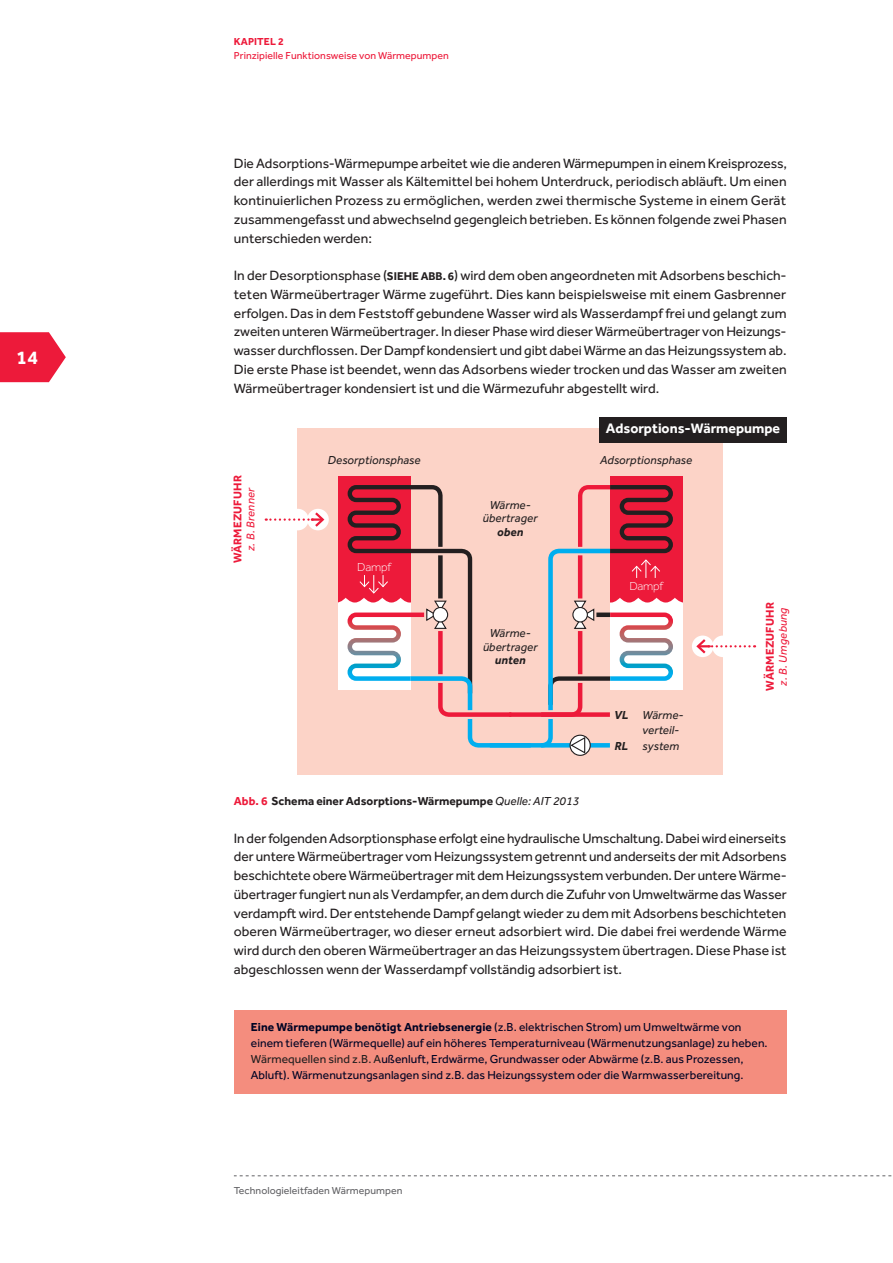
<style>
.page{position:relative;width:893px;height:1263px;background:#fff}
.page>*{position:absolute;margin:0;border:0;box-sizing:border-box;transform-origin:0 0}
.t1{font:700 19.5px "Effra";color:#fff}
.t2{font:700 14.25px "Effra";color:#fff}
.Fließtext{font:13.95px/18.8px "Effra";color:#231f20;text-align:justify}
.t3{font:12px/15.8px "Effra";letter-spacing:.005em;color:#000424}
.t4{font:italic 12px/13.5px "Effra";letter-spacing:.005em;color:#231f20;text-align:center}
.Abbildungsbeschriftu{font:700 12px "Effra";color:#231f20}
.t5{font:300 12px "Effra";letter-spacing:-.015em;color:#fff}
.t6{font:italic 700 12px "Effra";color:#231f20}
.t7{font:italic 11.7px/12.8px "Effra";letter-spacing:.02em;color:#ed1a3a;text-align:center}
.t8{font:700 11.7px/12.8px "Effra";letter-spacing:.02em;color:#ed1a3a;text-align:center}
.t9{font:10.5px "Effra";letter-spacing:.005em;color:#ed1a3a}
.t10{font:10.5px "Effra";letter-spacing:.005em;color:#636366}
.t11{font:700 10.5px "Effra";letter-spacing:.01em;color:#ed1a3a}
.s1{font-weight:700;font-size:11.7px}
.s2{font-weight:400;font-style:italic}
.s3{font-weight:700}
.s4{font-weight:700;font-style:normal}
.s5{color:#ed1a3a}
.s6{color:#231f20}
</style>
<div class="page">
<div style="left:298px;top:428px;width:425px;height:347px;background:#fcd3c7"></div>
<div style="left:338px;top:477px;width:72px;height:212px;background:#ed1a3a"></div>
<div style="left:610px;top:477px;width:72px;height:212px;background:#ed1a3a"></div>
<div style="left:600px;top:418px;width:187px;height:25px;background:#231f20"></div>
<svg style="left:692px;top:635px;width:21px;height:22px"></svg>
<svg style="left:695px;top:637px;width:60px;height:19px"></svg>
<div style="left:307px;top:509px;width:22px;height:21px;background:#fff;border-radius:50%"></div>
<div style="left:287px;top:509px;width:22px;height:21px;background:#fff;border-radius:50%"></div>
<svg style="left:266px;top:510px;width:60px;height:19px"></svg>
<div style="left:569px;top:735px;width:22px;height:21px;border:1px solid #231f20;border-radius:50%"></div>
<svg style="left:338px;top:483px;width:344px;height:272px"></svg>
<div style="left:234px;top:1010px;width:553px;height:83px;background:#f48d7e"></div>
<svg style="left:0;top:332px;width:66px;height:50px;background:#ef3854"></svg>
<svg style="left:234px;top:1175px;width:658px;height:1px"></svg>
<h1 class="t1" style="left:17px;top:345px;width:23px">14</h1>
<p class="t11" style="left:234px;top:35px;width:51px">KAPITEL 2</p>
<p class="t9" style="left:234px;top:49px;width:216px">Prinzipielle Funktionsweise von Wärmepumpen</p>
<p class="Fließtext" style="left:234px;top:153px;width:554px">Die Adsorptions-Wärmepumpe arbeitet wie die anderen Wärmepumpen in einem Kreisprozess, der allerdings mit Wasser als Kältemittel bei hohem Unterdruck, periodisch abläuft. Um einen kontinuierlichen Prozess zu ermöglichen, werden zwei thermische Systeme in einem Gerät zusammengefasst und abwechselnd gegengleich betrieben. Es können folgende zwei Phasen unterschieden werden:</p>
<p class="Fließtext" style="left:234px;top:266px;width:554px">In der Desorptionsphase (<span class="s1">SIEHE ABB. 6</span>) wird dem oben angeordneten mit Adsorbens beschich&shy;teten Wärmeübertrager Wärme zugeführt. Dies kann beispielsweise mit einem Gasbrenner erfolgen. Das in dem Feststoff gebundene Wasser wird als Wasserdampf frei und gelangt zum zweiten unteren Wärmeübertrager. In dieser Phase wird dieser Wärmeübertrager von Heizungs&shy;wasser durchflossen. Der Dampf kondensiert und gibt dabei Wärme an das Heizungssystem ab.<br>Die erste Phase ist beendet, wenn das Adsorbens wieder trocken und das Wasser am zweiten Wärmeübertrager kondensiert ist und die Wärmezufuhr abgestellt wird.</p>
<p class="t8" style="left:231px;top:563px;width:90px;rotate:-90deg">WÄRMEZUFUHR <span class="s2">z. B. Brenner</span></p>
<p class="t4" style="left:328px;top:453px;width:94px">Desorptionsphase</p>
<p class="t5" style="left:357px;top:561px;width:35px">Dampf</p>
<p class="t4" style="left:483px;top:498px;width:56px">Wärme&shy;übertrager <span class="s3">oben</span></p>
<p class="t4" style="left:483px;top:626px;width:56px">Wärme&shy;übertrager <span class="s3">unten</span></p>
<p class="t2" style="left:606px;top:420px;width:176px">Adsorptions-Wärmepumpe</p>
<p class="t4" style="left:600px;top:453px;width:94px">Adsorptionsphase</p>
<p class="t5" style="left:629px;top:579px;width:35px">Dampf</p>
<p class="t6" style="left:614px;top:707px;width:16px">VL</p>
<p class="t6" style="left:614px;top:738px;width:15px">RL</p>
<p class="t4" style="left:642px;top:707px;width:43px;line-height:15.3px;text-align:left">Wärme&shy;verteil&shy;system</p>
<p class="t7" style="left:763px;top:690px;width:90px;rotate:-90deg"><span class="s4">WÄRMEZUFUHR </span>z. B. Umgebung</p>
<p class="Abbildungsbeschriftu" style="left:234px;top:794px;width:347px"><span class="s5">Abb. 6</span> Schema einer Adsorptions-Wärmepumpe <span class="s2">Quelle: AIT 2013</span></p>
<p class="Fließtext" style="left:234px;top:828px;width:554px">In der folgenden Adsorptionsphase erfolgt eine hydraulische Umschaltung. Dabei wird einerseits der untere Wärmeübertrager vom Heizungssystem getrennt und anderseits der mit Adsorbens beschichtete obere Wärmeübertrager mit dem Heizungssystem verbunden. Der untere Wärme&shy;übertrager fungiert nun als Verdampfer, an dem durch die Zufuhr von Umweltwärme das Wasser verdampft wird. Der entstehende Dampf gelangt wieder zu dem mit Adsorbens beschichteten oberen Wärmeübertrager, wo dieser erneut adsorbiert wird. Die dabei frei werdende Wärme wird durch den oberen Wärmeübertrager an das Heizungssystem übertragen. Diese Phase ist abgeschlossen wenn der Wasserdampf vollständig adsorbiert ist.</p>
<p class="t3" style="left:251px;top:1019px;width:518px"><span class="s3">Eine Wärmepumpe benötigt Antriebsenergie</span> (z.B. elektrischen Strom) um Umweltwärme von einem tieferen (Wärmequelle) auf ein höheres Temperaturniveau (Wärmenutzungsanlage) zu heben.<br><span class="s6">Wärmequellen sind z.B. A</span>ußenluft, Erdwärme, Grundwasser oder Abwärme (z.B. aus Prozessen, Abluft). Wärmenutzungsanlagen sind z.B. das Heizungssystem oder die Warmwasserbereitung.</p>
<p class="t10" style="left:234px;top:1184px;width:170px">Technologieleitfaden Wärmepumpen</p>
</div>
